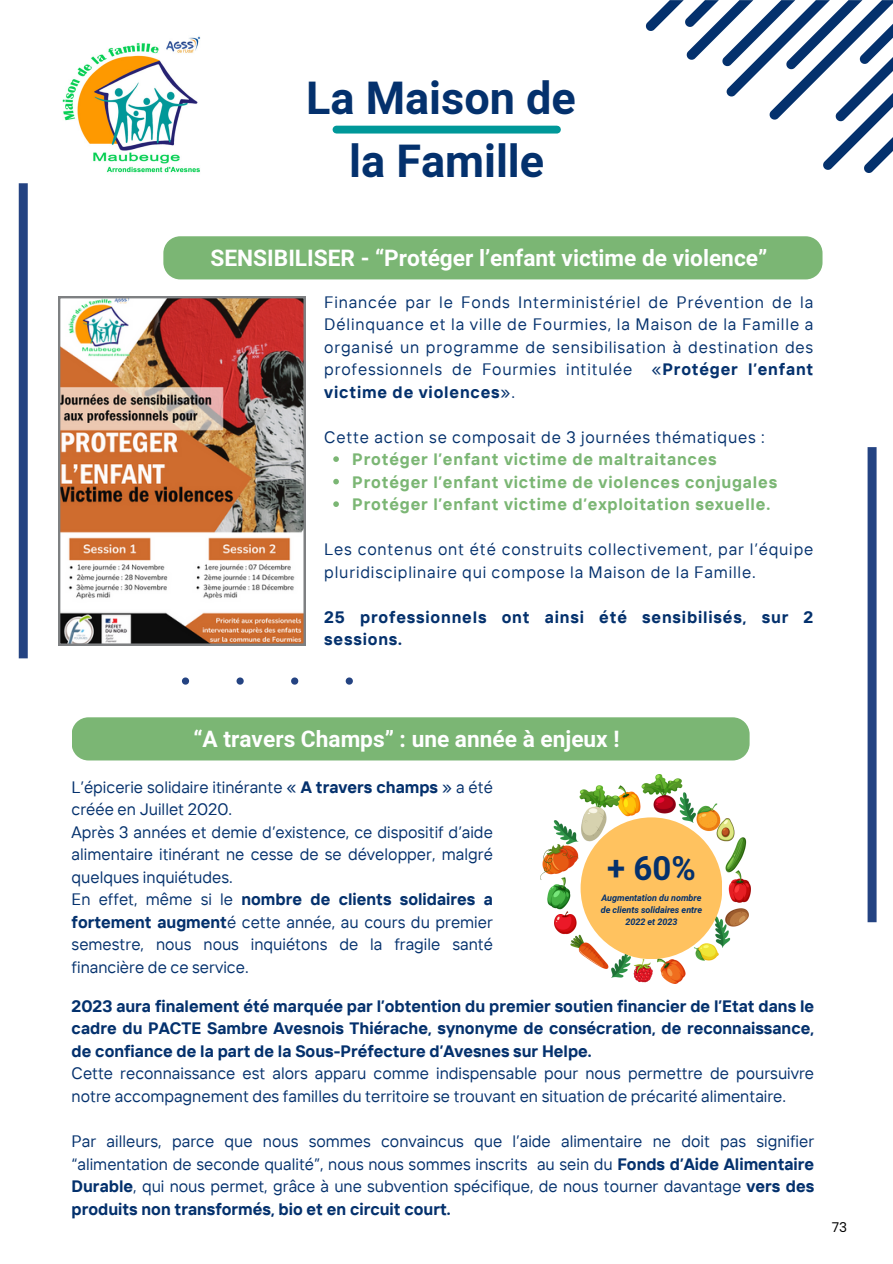
<style>
.page{position:relative;width:893px;height:1264px;background:#fff}
.page>*{position:absolute;margin:0;border:0;box-sizing:border-box;transform-origin:0 0}
.t1{font:700 45px/63px "Mardoto";color:#04316d;text-align:center}
.t2{font:700 33px "Mardoto";color:#04316d}
.t3{font:700 22.65px "Mardoto";color:#fff}
.t4{font:16.5px/22.5px "TT Interphases";color:#04316d;text-align:justify}
.t5{font:700 16.5px/22.5px "TT Interphases";color:#04316d}
.t6{font:16.5px/22.5px "TT Interphases";letter-spacing:.05em;color:#04316d}
.t7{font:700 16.5px "TT Interphases";letter-spacing:.05em;color:#7bb674}
.t8{font:700 16.5px/22.5px "TT Interphases";letter-spacing:.05em;color:#04316d}
.t9{font:13.5px "Poppins";color:#000}
.t10{font:italic 700 9px/12px "Mardoto";color:#04316d;text-align:center}
.s1{font-weight:700}
.s2{font-weight:400}
</style>
<div class="page">
<div style="left:867px;top:447px;width:9px;height:475px;background:#244382"></div>
<div style="left:19px;top:183px;width:9px;height:475px;background:#244382"></div>
<div style="left:163px;top:236px;width:659px;height:43px;background:#7bb674"></div>
<svg style="left:182px;top:677px;width:7px;height:7px"></svg>
<svg style="left:236px;top:677px;width:8px;height:7px"></svg>
<svg style="left:291px;top:677px;width:7px;height:7px"></svg>
<svg style="left:345px;top:677px;width:8px;height:7px"></svg>
<div style="left:336px;top:126px;width:221px;height:7px;background:#009899"></div>
<img style="left:62px;top:36px;width:139px;height:137px">
<div style="left:72px;top:717px;width:677px;height:43px;background:#7bb674"></div>
<svg style="left:646px;top:0;width:246px;height:173px"></svg>
<img style="left:58px;top:296px;width:248px;height:349px">
<img style="left:540px;top:774px;width:210px;height:209px">
<div style="left:580px;top:817px;width:142px;height:142px;background:#ffc25f;border-radius:50%"></div>
<svg style="left:333px;top:456px;width:6px;height:6px"></svg>
<svg style="left:333px;top:479px;width:6px;height:5px"></svg>
<svg style="left:333px;top:501px;width:6px;height:6px"></svg>
<p class="t1" style="left:306px;top:67px;width:271px">La Maison de la Famille</p>
<p class="t3" style="left:210px;top:245px;width:558px">SENSIBILISER - “Protéger l’enfant victime de violence”</p>
<h4 class="t4" style="left:324px;top:290px;width:490px">Financée par le Fonds Interministériel de Prévention de la Délinquance et la ville de Fourmies, la Maison de la Famille a organisé un programme de sensibilisation à destination des professionnels de Fourmies intitulée «<span class="s1">Protéger l’enfant victime de violences</span>».</h4>
<p class="t6" style="left:324px;top:425px;width:442px">Cette action se composait de 3 journées thématiques :</p>
<p class="t7" style="left:352px;top:449px;width:366px">Protéger l’enfant victime de maltraitances</p>
<p class="t7" style="left:352px;top:471px;width:426px">Protéger l’enfant victime de violences conjugales</p>
<h4 class="t7" style="left:352px;top:494px;width:419px">Protéger l’enfant victime d’exploitation sexuelle.</h4>
<h3 class="t6" style="left:324px;top:538px;width:490px">Les contenus ont été construits collectivement, par l’équipe pluridisciplinaire qui compose la Maison de la Famille.</h3>
<p class="t8" style="left:324px;top:605px;width:490px">25 professionnels ont ainsi été sensibilisés, sur 2 sessions.</p>
<h2 class="t3" style="left:193px;top:725px;width:427px">“A travers Champs” : une année à enjeux !</h2>
<h2 class="t4" style="left:72px;top:775px;width:423px;text-align:left">L’épicerie solidaire itinérante « <span class="s1">A travers champs</span> » a été créée en Juillet 2020.<br>Après 3 années et demie d’existence, ce dispositif d’aide alimentaire itinérant ne cesse de se développer, malgré quelques inquiétudes.<br>En effet, même si le <span class="s1">nombre de clients solidaires a fortement augment</span>é cette année, au cours du premier semestre, nous nous inquiétons de la fragile santé financière de ce service.</h2>
<h4 class="t2" style="left:607px;top:849px;width:90px">+ 60%</h4>
<h4 class="t10" style="left:600px;top:891px;width:103px">Augmentation du nombre de clients solidaires entre<br>2022 et 2023</h4>
<p class="t5" style="left:72px;top:994px;width:744px">2023 aura finalement été marquée par l’obtention du premier soutien financier de l’Etat dans le cadre du PACTE Sambre Avesnois Thiérache, synonyme de consécration, de reconnaissance, de confiance de la part de la Sous-Préfecture d’Avesnes sur Helpe.<br><span class="s2">Cette reconnaissance est alors apparu comme indispensable pour nous permettre de poursuivre notre accompagnement des familles du territoire se trouvant en situation de précarité alimentaire.</span></p>
<p class="t4" style="left:72px;top:1129px;width:744px">Par ailleurs, parce que nous sommes convaincus que l’aide alimentaire ne doit pas signifier “alimentation de seconde qualité”, nous nous sommes inscrits au sein du <span class="s1">Fonds d’Aide Alimentaire Durable</span>, qui nous permet, grâce à une subvention spécifique, de nous tourner davantage <span class="s1">vers des produits non transformés, bio et en circuit court.</span></p>
<p class="t9" style="left:831px;top:1218px;width:17px">73</p>
</div>
